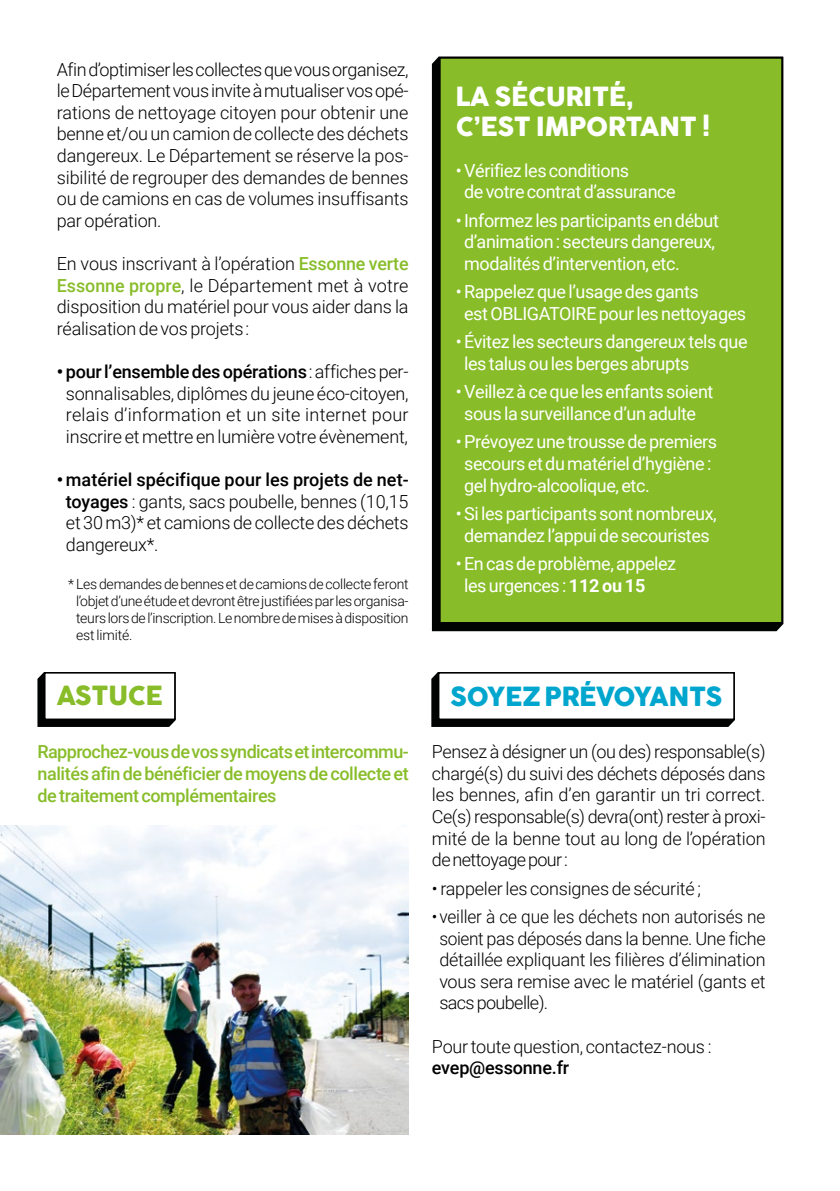
<style>
.page{position:relative;width:840px;height:1191px;background:#fff}
.page>*{position:absolute;margin:0;border:0;box-sizing:border-box;transform-origin:0 0}
.t1{font:25.8px/30px "Cocogoose";letter-spacing:-.015em;color:#fff}
.t2{font:25.8px "Cocogoose";letter-spacing:-.015em;color:#00a6cd}
.t3{font:25.8px "Cocogoose";letter-spacing:-.015em;color:#88bd29}
.t4{font:300 18px/21.6px "Roboto";letter-spacing:-.01em;color:#000;text-align:justify}
.t5{font:18px/21.6px "Roboto";letter-spacing:-.025em;color:#fff}
.t6{font:300 18px/21.6px "Roboto";letter-spacing:-.01em;color:#000;text-align:justify;scale:.96 1}
.t7{font:500 18px/22px "Roboto";letter-spacing:-.02em;color:#88bd29;text-align:justify}
.t8{font:500 18px "Roboto";letter-spacing:-.01em;color:#000}
.t9{font:300 14px/16.8px "Roboto";letter-spacing:-.02em;color:#000;text-align:justify}
.s1{font-weight:500;color:#88bd29}
.s2{font-weight:700}
.s3{font-weight:500}
</style>
<div class="page">
<img style="left:0;top:825px;width:408px;height:309px">
<svg style="left:431px;top:57px;width:351px;height:574px;background:#171818"></svg>
<div style="left:439px;top:58px;width:342px;height:565px;background:#88bd29"></div>
<div style="left:438px;top:57px;width:344px;height:567px;border:2px solid #000"></div>
<svg style="left:431px;top:673px;width:303px;height:54px;background:#070808"></svg>
<div style="left:438px;top:673px;width:295px;height:46px;background:#fff"></div>
<div style="left:437px;top:672px;width:297px;height:48px;border:2px solid #000"></div>
<svg style="left:37px;top:672px;width:138px;height:55px"></svg>
<div style="left:45px;top:673px;width:130px;height:46px;background:#fff"></div>
<div style="left:44px;top:672px;width:131px;height:48px;border:2px solid #000"></div>
<p class="t4" style="left:57px;top:58px;width:353px">Afin d’optimiser les collectes que vous organisez, le Département vous invite à mutualiser vos opé&shy;rations de nettoyage citoyen pour obtenir une benne et/ou un camion de collecte des déchets dangereux. Le Département se réserve la pos&shy;sibilité de regrouper des demandes de bennes ou de camions en cas de volumes insuffisants par opération.</p>
<p class="t4" style="left:57px;top:252px;width:353px">En vous inscrivant à l’opération <span class="s1">Essonne verte Essonne propre</span>, le Département met à votre disposition du matériel pour vous aider dans la réalisation de vos projets :</p>
<p class="t4" style="left:57px;top:360px;width:353px;text-align:center"><span class="s2">•</span> <span class="s3">pour l’ensemble des opérations</span> : affiches per&shy;sonnalisables, diplômes du jeune éco-citoyen, relais d’information et un site internet pour inscrire et mettre en lumière votre évènement,</p>
<p class="t4" style="left:66px;top:468px;width:344px;text-indent:-9px"><span class="s2">•</span> <span class="s3">matériel spécifique pour les projets de net&shy;toyages</span> : gants, sacs poubelle, bennes (10,15 et 30 m3)* et camions de collecte des déchets dangereux*.</p>
<p class="t9" style="left:76px;top:575px;width:334px;text-indent:-8px">* Les demandes de bennes et de camions de collecte feront l’objet d’une étude et devront être justifiées par les organisa&shy;teurs lors de l’inscription. Le nombre de mises à disposition est limité.</p>
<h1 class="t3" style="left:56px;top:678px;width:108px">ASTUCE</h1>
<p class="t7" style="left:37px;top:739px;width:372px">Rapprochez-vous de vos syndicats et intercommu&shy;nalités afin de bénéficier de moyens de collecte et de traitement complémentaires</p>
<h1 class="t1" style="left:455px;top:83px;width:256px">LA SÉCURITÉ,<br>C’EST IMPORTANT !</h1>
<p class="t5" style="left:464px;top:159px;width:213px;text-indent:-8px">• Vérifiez les conditions<br>de votre contrat d’assurance</p>
<p class="t5" style="left:464px;top:209px;width:256px;text-indent:-8px">• Informez les participants en début d’animation : secteurs dangereux, modalités d’intervention, etc.</p>
<p class="t5" style="left:464px;top:280px;width:283px;text-indent:-8px">• Rappelez que l’usage des gants<br>est OBLIGATOIRE pour les nettoyages</p>
<p class="t5" style="left:464px;top:330px;width:285px;text-indent:-8px">• Évitez les secteurs dangereux tels que les talus ou les berges abrupts</p>
<p class="t5" style="left:455px;top:380px;width:259px;text-align:center">• Veillez à ce que les enfants soient sous la surveillance d’un adulte</p>
<p class="t5" style="left:464px;top:430px;width:254px;text-indent:-8px">• Prévoyez une trousse de premiers secours et du matériel d’hygiène : gel hydro-alcoolique, etc.</p>
<p class="t5" style="left:455px;top:502px;width:262px;text-align:center">• Si les participants sont nombreux, demandez l’appui de secouristes</p>
<p class="t5" style="left:464px;top:552px;width:213px;text-indent:-8px">• En cas de problème, appelez les urgences : <span class="s2">112 ou 15</span></p>
<h1 class="t2" style="left:450px;top:679px;width:273px">SOYEZ PRÉVOYANTS</h1>
<p class="t4" style="left:431px;top:740px;width:335px">Pensez à désigner un (ou des) responsable(s) chargé(s) du suivi des déchets déposés dans les bennes, afin d’en garantir un tri correct.<br>Ce(s) responsable(s) devra(ont) rester à proxi&shy;mité de la benne tout au long de l’opération de nettoyage pour :</p>
<p class="t4" style="left:431px;top:876px;width:270px">• rappeler les consignes de sécurité ;</p>
<p class="t6" style="left:439px;top:905px;width:341px;text-indent:-7px">• veiller à ce que les déchets non autorisés ne soient pas déposés dans la benne. Une fiche détaillée expliquant les filières d’élimination vous sera remise avec le matériel (gants et sacs poubelle).</p>
<p class="t4" style="left:431px;top:1034px;width:281px">Pour toute question, contactez-nous :</p>
<p class="t8" style="left:431px;top:1055px;width:139px">evep@essonne.fr</p>
</div>
